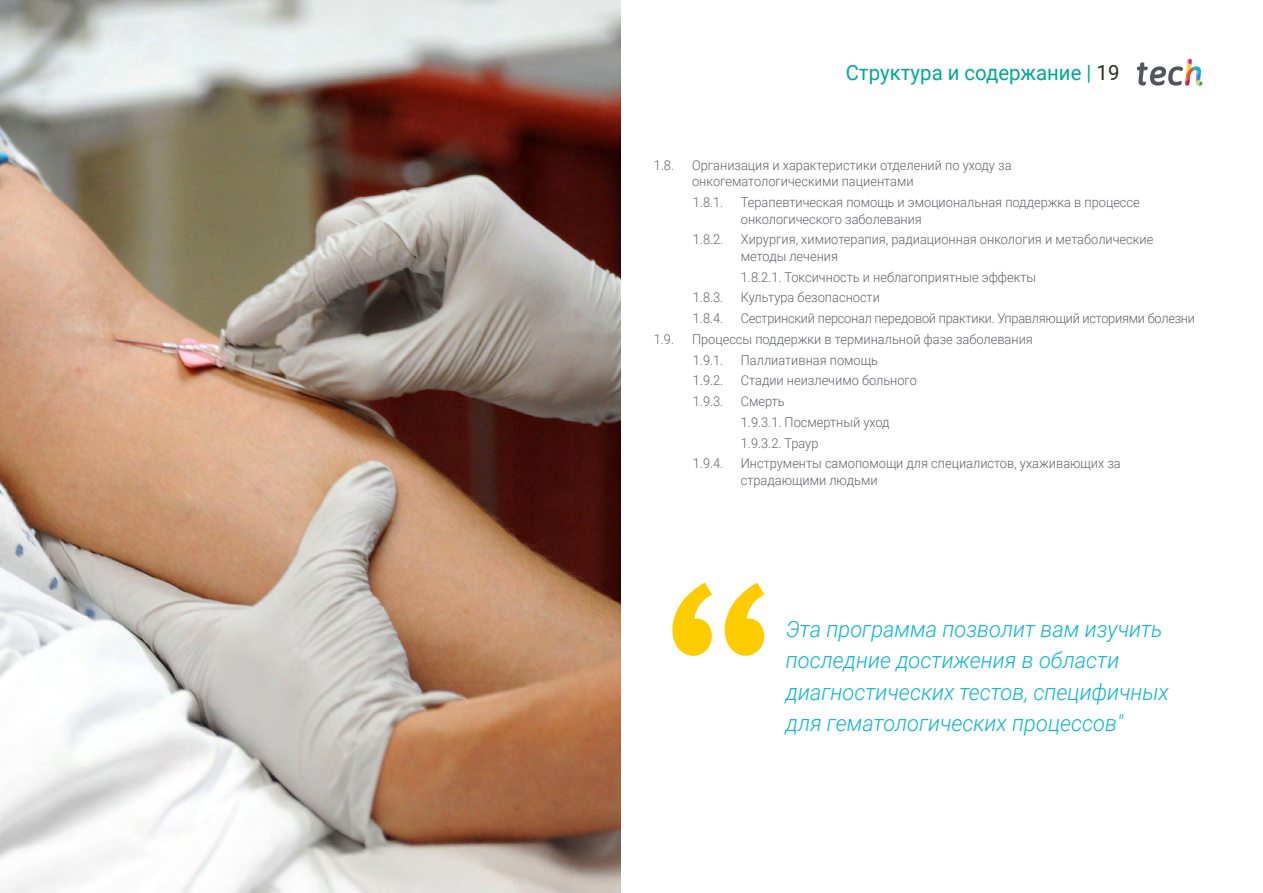
<style>
.page{position:relative;width:1263px;height:893px;background:#fff}
.page>*{position:absolute;margin:0;border:0;box-sizing:border-box;transform-origin:0 0}
.t1{font:italic 300 22.5px/31.5px "Roboto";color:#0fb6cf}
.t2{font:21px "Roboto";color:#00a996}
.t3{font:300 13.5px/16.5px "Roboto";color:#61646a;scale:.95 1}
.t4{font:300 13.5px "Roboto";letter-spacing:-.02em;color:#61646a;scale:.95 1}
.s1{color:#312e20}
</style>
<div class="page">
<img style="left:0;top:0;width:621px;height:893px">
<svg style="left:1137px;top:59px;width:65px;height:27px"></svg>
<svg style="left:672px;top:583px;width:92px;height:73px"></svg>
<h2 class="t2" style="left:846px;top:57px;width:275px">Структура и содержание | <span class="s1">19</span></h2>
<p class="t3" style="left:654px;top:156px;width:23px">1.8.</p>
<p class="t3" style="left:692px;top:156px;width:338px">Организация и характеристики отделений по уходу за онкогематологическими пациентами</p>
<p class="t3" style="left:693px;top:193px;width:34px">1.8.1.</p>
<p class="t3" style="left:741px;top:193px;width:421px">Терапевтическая помощь и эмоциональная поддержка в процессе онкологического заболевания</p>
<p class="t3" style="left:693px;top:231px;width:34px">1.8.2.</p>
<p class="t3" style="left:741px;top:231px;width:436px">Хирургия, химиотерапия, радиационная онкология и метаболические методы лечения</p>
<p class="t3" style="left:741px;top:268px;width:312px">1.8.2.1. Токсичность и неблагоприятные эффекты</p>
<p class="t3" style="left:693px;top:289px;width:34px">1.8.3.</p>
<p class="t3" style="left:741px;top:289px;width:148px">Культура безопасности</p>
<p class="t3" style="left:693px;top:309px;width:34px">1.8.4.</p>
<p class="t4" style="left:741px;top:309px;width:480px">Сестринский персонал передовой практики. Управляющий историями болезни</p>
<p class="t3" style="left:654px;top:330px;width:23px">1.9.</p>
<p class="t3" style="left:692px;top:328px;width:360px;line-height:20.7px">Процессы поддержки в терминальной фазе заболевания<br>1.9.1.</p>
<p class="t3" style="left:741px;top:351px;width:146px">Паллиативная помощь</p>
<p class="t3" style="left:693px;top:372px;width:34px">1.9.2.</p>
<p class="t3" style="left:741px;top:372px;width:187px">Стадии неизлечимо больного</p>
<p class="t3" style="left:693px;top:392px;width:34px">1.9.3.</p>
<p class="t3" style="left:741px;top:390px;width:158px;line-height:20.7px">Смерть<br>1.9.3.1. Посмертный уход<br>1.9.3.2. Траур</p>
<p class="t3" style="left:693px;top:455px;width:34px">1.9.4.</p>
<p class="t3" style="left:741px;top:455px;width:401px">Инструменты самопомощи для специалистов, ухаживающих за страдающими людьми</p>
<h1 class="t1" style="left:786px;top:612px;width:385px">Эта программа позволит вам изучить последние достижения в области диагностических тестов, специфичных для гематологических процессов"</h1>
</div>
